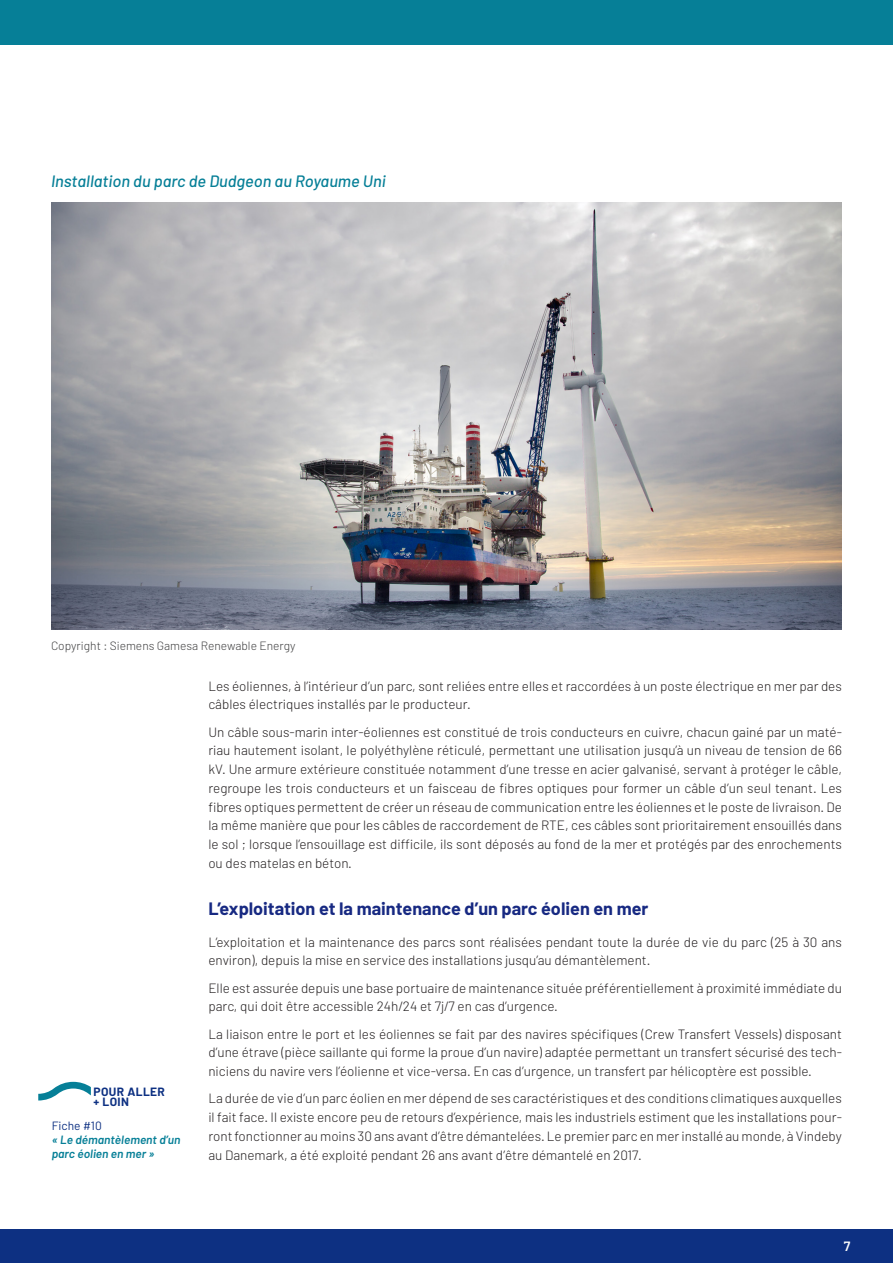
<style>
.page{position:relative;width:893px;height:1263px;background:#fff}
.page>*{position:absolute;margin:0;border:0;box-sizing:border-box;transform-origin:0 0}
.titre_3{font:700 18px "Barlow";color:#172982}
.legende_photo{font:italic 500 16.5px "Barlow";color:#067f97}
.TC{font:300 13.5px/18.8px "Barlow";color:#231f20}
.t1{font:600 13.5px "Barlow";color:#fff}
.note{font:300 12px "Barlow";color:#3e3e3f}
.fiche{font:italic 600 12px/14.2px "Barlow";color:#067f97}
.plus_loin{font:700 12px "Barlow";letter-spacing:.03em;color:#0d3082}
.TC-2{font:12px "Barlow";color:#0d3082}
</style>
<div class="page">
<div style="left:0;top:0;width:893px;height:45px;background:#067f97"></div>
<div style="left:0;top:1229px;width:893px;height:34px;background:#0d3082"></div>
<img style="left:51px;top:203px;width:791px;height:427px">
<svg style="left:38px;top:1082px;width:53px;height:18px"></svg>
<p class="legende_photo" style="left:51px;top:170px;width:336px">Installation du parc de Dudgeon au Royaume Uni</p>
<p class="note" style="left:51px;top:638px;width:246px">Copyright : Siemens Gamesa Renewable Energy</p>
<p class="plus_loin" style="left:94px;top:1084px;width:73px">POUR ALLER</p>
<p class="plus_loin" style="left:94px;top:1095px;width:37px">+ LOIN</p>
<p class="TC-2" style="left:52px;top:1118px;width:52px">Fiche #10</p>
<p class="fiche" style="left:52px;top:1132px;width:130px">« Le démantèlement d’un parc éolien en mer »</p>
<p class="TC" style="left:208px;top:676px;width:635px">Les éoliennes, à l’intérieur d’un parc, sont reliées entre elles et raccordées à un poste électrique en mer par des câbles électriques installés par le producteur.</p>
<p class="TC" style="left:208px;top:722px;width:635px;text-align:justify">Un câble sous-marin inter-éoliennes est constitué de trois conducteurs en cuivre, chacun gainé par un maté&shy;riau hautement isolant, le polyéthylène réticulé, permettant une utilisation jusqu’à un niveau de tension de 66 kV. Une armure extérieure constituée notamment d’une tresse en acier galvanisé, servant à protéger le câble, regroupe les trois conducteurs et un faisceau de fibres optiques pour former un câble d’un seul tenant. Les fibres optiques permettent de créer un réseau de communication entre les éoliennes et le poste de livraison. De la même manière que pour les câbles de raccordement de RTE, ces câbles sont prioritairement ensouillés dans le sol ; lorsque l’ensouillage est difficile, ils sont déposés au fond de la mer et protégés par des enrochements ou des matelas en béton.</p>
<p class="titre_3" style="left:208px;top:897px;width:442px">L’exploitation et la maintenance d’un parc éolien en mer</p>
<p class="TC" style="left:208px;top:932px;width:635px">L’exploitation et la maintenance des parcs sont réalisées pendant toute la durée de vie du parc (25 à 30 ans environ), depuis la mise en service des installations jusqu’au démantèlement.</p>
<p class="TC" style="left:208px;top:978px;width:635px">Elle est assurée depuis une base portuaire de maintenance située préférentiellement à proximité immédiate du parc, qui doit être accessible 24h/24 et 7j/7 en cas d’urgence.</p>
<p class="TC" style="left:208px;top:1024px;width:635px;text-align:justify">La liaison entre le port et les éoliennes se fait par des navires spécifiques (Crew Transfert Vessels) disposant d’une étrave (pièce saillante qui forme la proue d’un navire) adaptée permettant un transfert sécurisé des tech&shy;niciens du navire vers l’éolienne et vice-versa. En cas d’urgence, un transfert par hélicoptère est possible.</p>
<p class="TC" style="left:208px;top:1089px;width:635px;text-align:justify">La durée de vie d’un parc éolien en mer dépend de ses caractéristiques et des conditions climatiques auxquelles il fait face. Il existe encore peu de retours d’expérience, mais les industriels estiment que les installations pour&shy;ront fonctionner au moins 30 ans avant d’être démantelées. Le premier parc en mer installé au monde, à Vindeby au Danemark, a été exploité pendant 26 ans avant d’être démantelé en 2017.</p>
<p class="t1" style="left:844px;top:1238px;width:8px">7</p>
</div>
